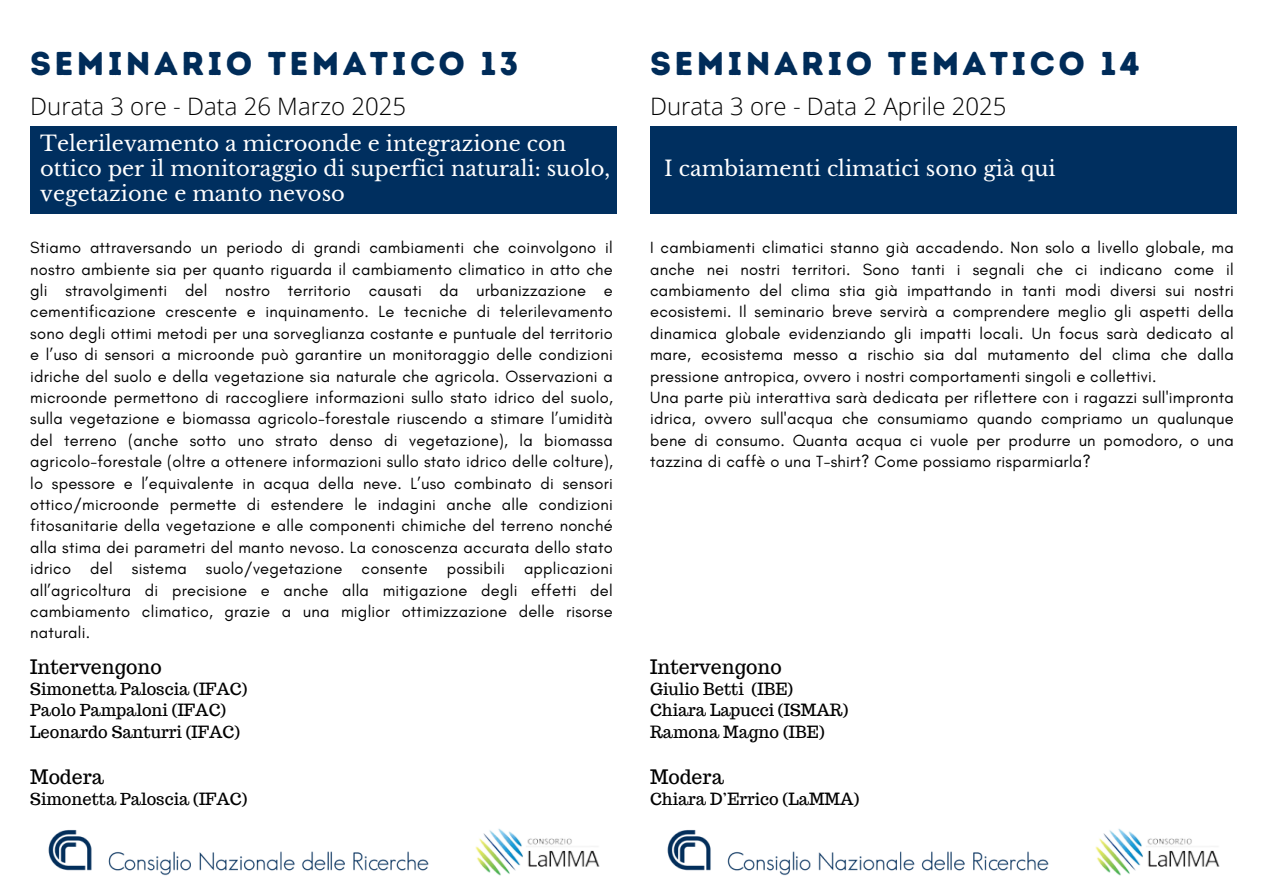
<style>
.page{position:relative;width:1263px;height:894px;background:#fff}
.page>*{position:absolute;margin:0;border:0;box-sizing:border-box;transform-origin:0 0}
.t1{font:33px "Intro Rust Base";letter-spacing:.1em;color:#002c59}
.t2{font:300 24px "Open Sans";color:#000}
.t3{font:21px/24.8px "Libre Baskerville";color:#fff}
.t4{font:19.5px "Trocchi";color:#000}
.t5{font:16.5px/21.3px "Glacial Indifference";letter-spacing:.015em;color:#000;text-align:justify}
.t6{font:16.5px "Trocchi";color:#000}
</style>
<div class="page">
<div style="left:30px;top:126px;width:587px;height:88px;background:#002f5f"></div>
<div style="left:650px;top:126px;width:587px;height:88px;background:#002f5f"></div>
<img style="left:48px;top:830px;width:381px;height:46px">
<img style="left:475px;top:828px;width:125px;height:48px">
<img style="left:667px;top:830px;width:382px;height:46px">
<img style="left:1095px;top:828px;width:125px;height:48px">
<h1 class="t1" style="left:30px;top:44px;width:490px">SEMINARIO TEMATICO 13</h1>
<h3 class="t2" style="left:30px;top:89px;width:377px">Durata 3 ore - Data 26 Marzo 2025</h3>
<p class="t3" style="left:40px;top:131px;width:572px">Telerilevamento a microonde e integrazione con ottico per il monitoraggio di superfici naturali: suolo, vegetazione e manto nevoso</p>
<h2 class="t5" style="left:30px;top:237px;width:584px">Stiamo attraversando un periodo di grandi cambiamenti che coinvolgono il nostro ambiente sia per quanto riguarda il cambiamento climatico in atto che gli stravolgimenti del nostro territorio causati da urbanizzazione e cementificazione crescente e inquinamento. Le tecniche di telerilevamento sono degli ottimi metodi per una sorveglianza costante e puntuale del territorio e l’uso di sensori a microonde può garantire un monitoraggio delle condizioni idriche del suolo e della vegetazione sia naturale che agricola. Osservazioni a microonde permettono di raccogliere informazioni sullo stato idrico del suolo, sulla vegetazione e biomassa agricolo-forestale riuscendo a stimare l’umidità del terreno (anche sotto uno strato denso di vegetazione), la biomassa agricolo-forestale (oltre a ottenere informazioni sullo stato idrico delle colture), lo spessore e l’equivalente in acqua della neve. L’uso combinato di sensori ottico/microonde permette di estendere le indagini anche alle condizioni fitosanitarie della vegetazione e alle componenti chimiche del terreno nonché alla stima dei parametri del manto nevoso. La conoscenza accurata dello stato idrico del sistema suolo/vegetazione consente possibili applicazioni all’agricoltura di precisione e anche alla mitigazione degli effetti del cambiamento climatico, grazie a una miglior ottimizzazione delle risorse naturali.</h2>
<p class="t4" style="left:30px;top:653px;width:133px">Intervengono</p>
<p class="t6" style="left:30px;top:678px;width:219px">Simonetta Paloscia (IFAC)</p>
<p class="t6" style="left:30px;top:699px;width:197px">Paolo Pampaloni (IFAC)</p>
<p class="t6" style="left:30px;top:720px;width:211px">Leonardo Santurri (IFAC)</p>
<p class="t4" style="left:30px;top:763px;width:75px">Modera</p>
<p class="t6" style="left:30px;top:788px;width:219px">Simonetta Paloscia (IFAC)</p>
<p class="t1" style="left:650px;top:44px;width:491px">SEMINARIO TEMATICO 14</p>
<p class="t2" style="left:650px;top:89px;width:358px">Durata 3 ore - Data 2 Aprile 2025</p>
<p class="t3" style="left:664px;top:156px;width:393px">I cambiamenti climatici sono già qui</p>
<p class="t5" style="left:650px;top:237px;width:585px">I cambiamenti climatici stanno già accadendo. Non solo a livello globale, ma anche nei nostri territori. Sono tanti i segnali che ci indicano come il cambiamento del clima stia già impattando in tanti modi diversi sui nostri ecosistemi. Il seminario breve servirà a comprendere meglio gli aspetti della dinamica globale evidenziando gli impatti locali. Un focus sarà dedicato al mare, ecosistema messo a rischio sia dal mutamento del clima che dalla pressione antropica, ovvero i nostri comportamenti singoli e collettivi.</p>
<p class="t5" style="left:650px;top:386px;width:585px">Una parte più interattiva sarà dedicata per riflettere con i ragazzi sull'impronta idrica, ovvero sull'acqua che consumiamo quando compriamo un qualunque bene di consumo. Quanta acqua ci vuole per produrre un pomodoro, o una tazzina di caffè o una T-shirt? Come possiamo risparmiarla?</p>
<h1 class="t4" style="left:650px;top:653px;width:133px">Intervengono</h1>
<h2 class="t6" style="left:650px;top:678px;width:145px">Giulio Betti (IBE)</h2>
<h3 class="t6" style="left:650px;top:699px;width:200px">Chiara Lapucci (ISMAR)</h3>
<p class="t6" style="left:650px;top:720px;width:176px">Ramona Magno (IBE)</p>
<p class="t4" style="left:650px;top:763px;width:75px">Modera</p>
<p class="t6" style="left:650px;top:788px;width:211px">Chiara D’Errico (LaMMA)</p>
</div>
